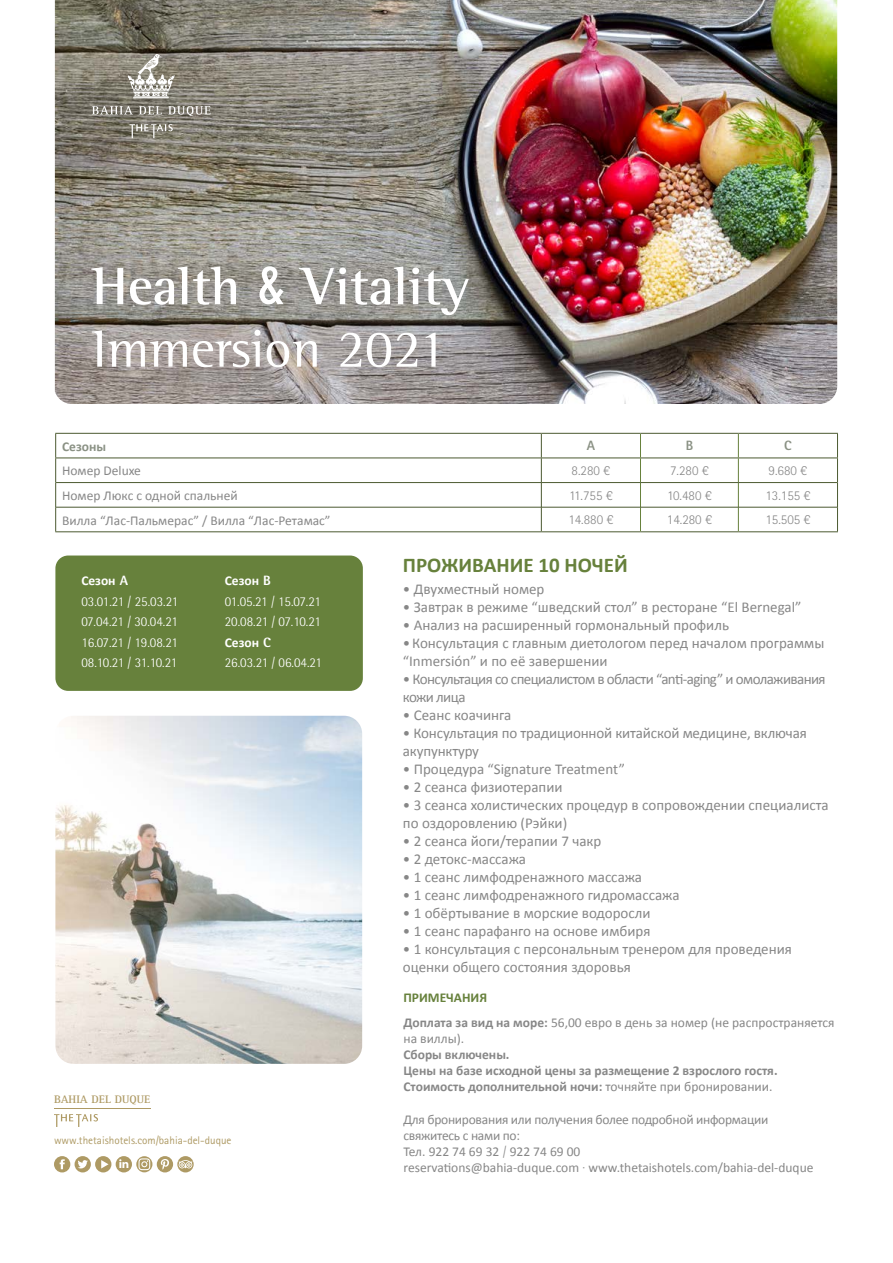
<style>
.page{position:relative;width:893px;height:1263px;background:#fff}
.page>*{position:absolute;margin:0;border:0;box-sizing:border-box;transform-origin:0 0}
.t1{font:700 54px/62.6px "Rotis Semi Serif Std";color:#fff}
.t2{font:700 21px "Calibri";color:#67813c}
.t3{font:15px/18px "Calibri";color:#878787}
.t4{font:15px/18px "Calibri";letter-spacing:-.04em;color:#878787}
.t5{font:13.5px/16.2px "Calibri";letter-spacing:-.02em;color:#878787}
.t6{font:13.5px/24.8px "Calibri";color:#878787}
.t7{font:700 13.5px/16.2px "Calibri";color:#878787}
.t8{font:300 13.5px/20.4px "Rotis Semi Sans Std";letter-spacing:-.035em;color:#fff;text-align:justify}
.t9{font:300 13.5px "Rotis Sans Serif Std";color:#878787}
.t10{font:700 13.5px "Calibri";color:#fff}
.t11{font:300 13.5px "Rotis Semi Sans Std";color:#fff}
.t12{font:700 13.5px "Calibri";color:#8a9184}
.t13{font:800 13.5px "Rotis Sans Serif Std";color:#8a9184}
.t14{font:700 11.25px "Rotis Serif";color:#ae9a64}
.t15{font:11.1px "Rotis Sans Serif";color:#ae9a64}
.s1{font-family:"Futura";font-weight:500;font-stretch:condensed}
.s2{font-weight:400}
.s3{font-family:"Rotis Semi Sans Std";font-weight:800}
.s4{font-weight:700;color:#67813c}
.s5{font-weight:700}
.s6{font-family:"Rotis Semi Sans";font-weight:300}
</style>
<div class="page">
<img style="left:55px;top:0;width:782px;height:404px">
<svg style="left:130px;top:124px;width:43px;height:14px"></svg>
<svg style="left:128px;top:54px;width:47px;height:44px"></svg>
<svg style="left:92px;top:106px;width:41px;height:8px"></svg>
<svg style="left:139px;top:106px;width:23px;height:8px"></svg>
<svg style="left:168px;top:106px;width:42px;height:10px"></svg>
<hr style="left:54px;top:1108px;width:96px;height:1px;background:#ae9a64">
<svg style="left:54px;top:1114px;width:44px;height:13px"></svg>
<svg style="left:54px;top:1156px;width:140px;height:16px"></svg>
<img style="left:55px;top:716px;width:307px;height:348px">
<div style="left:55px;top:555px;width:308px;height:136px;background:#67813c;border-radius:13px"></div>
<hr style="left:55px;top:433px;width:486px;height:1px;background:#4c5a31">
<hr style="left:541px;top:433px;width:99px;height:1px;background:#4c5a31">
<hr style="left:640px;top:433px;width:98px;height:1px;background:#4c5a31">
<hr style="left:738px;top:433px;width:100px;height:1px;background:#4c5a31">
<hr style="left:55px;top:458px;width:486px;height:1px;background:#4c5a31">
<hr style="left:541px;top:458px;width:99px;height:1px;background:#4c5a31">
<hr style="left:640px;top:458px;width:98px;height:1px;background:#4c5a31">
<hr style="left:738px;top:458px;width:100px;height:1px;background:#4c5a31">
<svg style="left:55px;top:434px;width:1px;height:97px"></svg>
<svg style="left:541px;top:434px;width:1px;height:97px"></svg>
<svg style="left:837px;top:434px;width:1px;height:97px"></svg>
<hr style="left:55px;top:531px;width:486px;height:1px;background:#4c5a31">
<hr style="left:541px;top:531px;width:99px;height:1px;background:#4c5a31">
<hr style="left:640px;top:531px;width:98px;height:1px;background:#4c5a31">
<hr style="left:738px;top:531px;width:100px;height:1px;background:#4c5a31">
<svg style="left:640px;top:434px;width:1px;height:97px"></svg>
<svg style="left:738px;top:434px;width:1px;height:97px"></svg>
<hr style="left:56px;top:482px;width:485px;height:1px;background:#4c5a31">
<hr style="left:541px;top:482px;width:99px;height:1px;background:#4c5a31">
<hr style="left:640px;top:482px;width:98px;height:1px;background:#4c5a31">
<hr style="left:738px;top:482px;width:99px;height:1px;background:#4c5a31">
<hr style="left:56px;top:507px;width:485px;height:1px;background:#4c5a31">
<hr style="left:541px;top:507px;width:99px;height:1px;background:#4c5a31">
<hr style="left:640px;top:507px;width:98px;height:1px;background:#4c5a31">
<hr style="left:738px;top:507px;width:99px;height:1px;background:#4c5a31">
<h1 class="t1" style="left:92px;top:254px;width:380px">Health <span class="s1">&amp;</span> Vitality<br><span class="s2">Immersion 2021</span></h1>
<p class="t12" style="left:62px;top:437px;width:45px">Сезоны</p>
<p class="t13" style="left:587px;top:437px;width:10px">A</p>
<p class="t13" style="left:686px;top:437px;width:9px">B</p>
<p class="t13" style="left:784px;top:437px;width:9px">C</p>
<p class="t6" style="left:62px;top:458px;width:80px">Номер Deluxe</p>
<p class="t9" style="left:572px;top:463px;width:40px">8.280 €</p>
<p class="t9" style="left:670px;top:463px;width:40px">7.280 €</p>
<p class="t9" style="left:769px;top:463px;width:40px">9.680 €</p>
<p class="t6" style="left:62px;top:483px;width:177px">Номер Люкс с одной спальней</p>
<p class="t9" style="left:569px;top:487px;width:45px">11.755 €</p>
<p class="t9" style="left:667px;top:487px;width:46px">10.480 €</p>
<p class="t9" style="left:765px;top:487px;width:47px">13.155 €</p>
<p class="t6" style="left:62px;top:507px;width:270px">Вилла “Лас-Пальмерас” / Вилла “Лас-Ретамас”</p>
<p class="t9" style="left:568px;top:512px;width:47px">14.880 €</p>
<p class="t9" style="left:667px;top:512px;width:47px">14.280 €</p>
<p class="t9" style="left:765px;top:512px;width:47px">15.505 €</p>
<p class="t10" style="left:81px;top:571px;width:48px">Сезон <span class="s3">A</span></p>
<p class="t8" style="left:81px;top:591px;width:98px">03.01.21 / 25.03.21<br>07.04.21 / 30.04.21<br>16.07.21 / 19.08.21<br>08.10.21 / 31.10.21</p>
<p class="t10" style="left:225px;top:571px;width:48px">Сезон <span class="s3">B</span></p>
<p class="t8" style="left:225px;top:591px;width:98px">01.05.21 / 15.07.21<br>20.08.21 / 07.10.21</p>
<p class="t10" style="left:225px;top:633px;width:48px">Сезон <span class="s3">C</span></p>
<p class="t11" style="left:225px;top:655px;width:99px">26.03.21 / 06.04.21</p>
<p class="t14" style="left:54px;top:1092px;width:98px">BAHIA DEL DUQUE</p>
<p class="t15" style="left:54px;top:1133px;width:179px">www.thetaishotels.com/bahia-del-duque</p>
<h2 class="t2" style="left:403px;top:550px;width:226px">ПРОЖИВАНИЕ 10 НОЧЕЙ</h2>
<p class="t3" style="left:403px;top:579px;width:143px">• Двухместный номер</p>
<p class="t3" style="left:403px;top:597px;width:400px">• Завтрак в режиме “шведский стол” в ресторане “El Bernegal”</p>
<p class="t3" style="left:403px;top:615px;width:328px">• Анализ на расширенный гормональный профиль</p>
<p class="t3" style="left:403px;top:633px;width:423px">• Консультация с главным диетологом перед началом программы “Inmersión” и по её завершении</p>
<p class="t4" style="left:403px;top:669px;width:424px">• Консультация со специалистом в области “anti-aging” и омолаживания кожи лица</p>
<p class="t3" style="left:403px;top:705px;width:110px">• Сеанс коачинга</p>
<p class="t3" style="left:403px;top:723px;width:406px">• Консультация по традиционной китайской медицине, включая акупунктуру</p>
<p class="t3" style="left:403px;top:759px;width:224px">• Процедура “Signature Treatment”</p>
<p class="t3" style="left:403px;top:777px;width:161px">• 2 сеанса физиотерапии</p>
<p class="t3" style="left:403px;top:795px;width:427px">• 3 сеанса холистических процедур в сопровождении специалиста по оздоровлению (Рэйки)</p>
<p class="t3" style="left:403px;top:831px;width:200px">• 2 сеанса йоги/терапии 7 чакр</p>
<p class="t3" style="left:403px;top:849px;width:125px">• 2 детокс-массажа</p>
<p class="t3" style="left:403px;top:867px;width:241px">• 1 сеанс лимфодренажного массажа</p>
<p class="t3" style="left:403px;top:885px;width:278px">• 1 сеанс лимфодренажного гидромассажа</p>
<p class="t3" style="left:403px;top:903px;width:249px">• 1 обёртывание в морские водоросли</p>
<p class="t3" style="left:403px;top:921px;width:249px">• 1 сеанс парафанго на основе имбиря</p>
<p class="t3" style="left:403px;top:939px;width:391px">• 1 консультация с персональным тренером для проведения оценки общего состояния здоровья</p>
<p class="t6" style="left:403px;top:984px;width:433px"><span class="s4">ПРИМЕЧАНИЯ<br></span><span class="s5">Доплата за вид на море:</span> 56,00 евро в день за номер (не распространяется</p>
<p class="t6" style="left:403px;top:1025px;width:62px">на виллы).</p>
<p class="t7" style="left:403px;top:1046px;width:376px">Сборы включены.<br>Цены на базе исходной цены за размещение 2 взрослого гостя.<br>Стоимость дополнительной ночи: <span class="s2">точняйте при бронировании.</span></p>
<p class="t5" style="left:403px;top:1111px;width:412px">Для бронирования или получения более подробной информации свяжитесь с нами по:<br>Тел. 922 74 69 32 <span class="s6">/</span> 922 74 69 00<br>reservations@bahia-duque.com <span class="s6">·</span> www.thetaishotels.com/bahia-del-duque</p>
</div>
